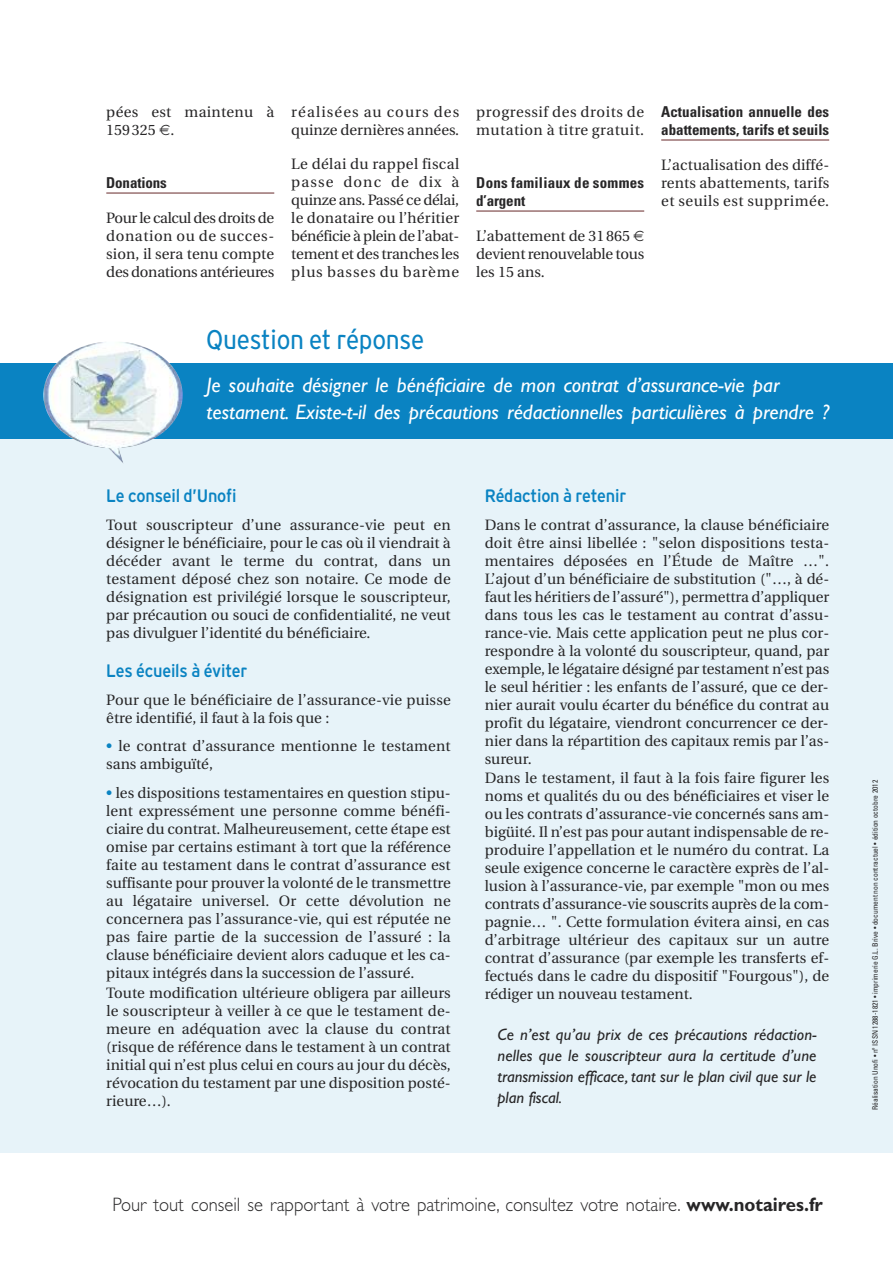
<style>
.page{position:relative;width:893px;height:1263px;background:#fff}
.page>*{position:absolute;margin:0;border:0;box-sizing:border-box;transform-origin:0 0}
.t1{font:500 condensed 27px "Teleneue";letter-spacing:-.01em;color:#0a83c2}
.t2{font:italic 21px/27px "Gill Sans";color:#fff}
.t3{font:300 19.5px "Gill Sans";color:#272627;scale:.95 1}
.t4{font:700 condensed 18px "Teleneue";letter-spacing:-.01em;color:#0a83c2}
.t5{font:italic 16.5px/21px "Gill Sans";color:#272627;text-align:justify}
.t6{font:15px/18px "Utopia";color:#272627;text-align:justify}
.t7{font:700 condensed 15px/18px "Univers";color:#272627}
.t8{font:15px/18px "Utopia";letter-spacing:.03em;color:#272627}
.t9{font:15px/18px "Utopia";letter-spacing:.02em;color:#272627}
.t10{font:condensed 7.5px "Univers";color:#272627}
.s1{color:#0a83c2}
.s2{font-weight:700}
</style>
<div class="page">
<div style="left:0;top:399px;width:893px;height:753px;background:#e7f3f9"></div>
<div style="left:0;top:363px;width:893px;height:76px;background:#0a83c2"></div>
<img style="left:43px;top:342px;width:140px;height:121px">
<hr style="left:106px;top:193px;width:168px;height:1px;background:#67292a">
<hr style="left:476px;top:211px;width:168px;height:1px;background:#67292a">
<hr style="left:661px;top:140px;width:168px;height:1px;background:#67292a">
<p class="t9" style="left:106px;top:105px;width:169px">pées est maintenu à<br>159325 .</p>
<p class="t7" style="left:106px;top:175px;width:62px">Donations</p>
<p class="t6" style="left:106px;top:210px;width:169px">Pour le calcul des droits de donation ou de succes&shy;sion, il sera tenu compte des donations antérieures</p>
<p class="t6" style="left:291px;top:105px;width:169px">réalisées au cours des quinze dernières années.</p>
<p class="t6" style="left:291px;top:156px;width:169px">Le délai du rappel fiscal passe donc de dix à quinze ans. Passé ce délai, le donataire ou l’héritier bénéficie à plein de l’abat&shy;tement et des tranches les plus basses du barème</p>
<p class="t8" style="left:476px;top:105px;width:169px">progressif des droits de mutation à titre gratuit.</p>
<p class="t7" style="left:476px;top:175px;width:169px">Dons familiaux de sommes d’argent</p>
<p class="t6" style="left:476px;top:228px;width:169px;text-align:left">L’abattement de 31865 devient renouvelable tous les 15 ans.</p>
<p class="t7" style="left:661px;top:104px;width:169px">Actualisation annuelle des abattements, tarifs et seuils</p>
<p class="t6" style="left:661px;top:157px;width:169px">L’actualisation des diffé&shy;rents abattements, tarifs et seuils est supprimée.</p>
<h1 class="t1" style="left:206px;top:323px;width:220px">Question et réponse</h1>
<h2 class="t2" style="left:207px;top:373px;width:624px">Je souhaite désigner le bénéficiaire de mon contrat d’assurance-vie par testament. Existe-t-il des précautions rédactionnelles particulières à prendre ?</h2>
<p class="t4" style="left:106px;top:485px;width:132px">Le conseil d’Unofi</p>
<p class="t6" style="left:106px;top:518px;width:346px">Tout souscripteur d’une assurance-vie peut en désigner le bénéficiaire, pour le cas où il viendrait à décéder avant le terme du contrat, dans un testament déposé chez son notaire. Ce mode de désignation est privilégié lorsque le souscripteur, par précaution ou souci de confidentialité, ne veut pas divulguer l’identité du bénéficiaire.</p>
<p class="t4" style="left:106px;top:660px;width:143px">Les écueils à éviter</p>
<p class="t6" style="left:106px;top:692px;width:346px">Pour que le bénéficiaire de l’assurance-vie puisse être identifié, il faut à la fois que :</p>
<p class="t6" style="left:106px;top:738px;width:346px"><span class="s1">•</span> le contrat d’assurance mentionne le testament sans ambiguïté,</p>
<p class="t6" style="left:106px;top:785px;width:346px"><span class="s1">•</span> les dispositions testamentaires en question stipu&shy;lent expressément une personne comme bénéfi&shy;ciaire du contrat. Malheureusement, cette étape est omise par certains estimant à tort que la référence faite au testament dans le contrat d’assurance est suffisante pour prouver la volonté de le transmettre au légataire universel. Or cette dévolution ne concernera pas l’assurance-vie, qui est réputée ne pas faire partie de la succession de l’assuré : la clause bénéficiaire devient alors caduque et les ca&shy;pitaux intégrés dans la succession de l’assuré.</p>
<p class="t6" style="left:106px;top:985px;width:346px">Toute modification ultérieure obligera par ailleurs le souscripteur à veiller à ce que le testament de&shy;meure en adéquation avec la clause du contrat (risque de référence dans le testament à un contrat initial qui n’est plus celui en cours au jour du décès, révocation du testament par une disposition posté&shy;rieure…).</p>
<p class="t4" style="left:485px;top:485px;width:143px">Rédaction à retenir</p>
<p class="t6" style="left:485px;top:517px;width:346px;text-align:left">Dans le contrat d’assurance, la clause bénéficiaire doit être ainsi libellée : "selon dispositions testa&shy;mentaires déposées en l’Étude de Maître …".<br>L’ajout d’un bénéficiaire de substitution ("…, à dé&shy;faut les héritiers de l’assuré"), permettra d’appliquer dans tous les cas le testament au contrat d’assu&shy;rance-vie. Mais cette application peut ne plus cor&shy;respondre à la volonté du souscripteur, quand, par exemple, le légataire désigné par testament n’est pas le seul héritier : les enfants de l’assuré, que ce der&shy;nier aurait voulu écarter du bénéfice du contrat au profit du légataire, viendront concurrencer ce der&shy;nier dans la répartition des capitaux remis par l’as&shy;sureur.<br>Dans le testament, il faut à la fois faire figurer les noms et qualités du ou des bénéficiaires et viser le ou les contrats d’assurance-vie concernés sans am&shy;bigüité. Il n’est pas pour autant indispensable de re&shy;produire l’appellation et le numéro du contrat. La seule exigence concerne le caractère exprès de l’al&shy;lusion à l’assurance-vie, par exemple "mon ou mes contrats d’assurance-vie souscrits auprès de la com&shy;pagnie… ". Cette formulation évitera ainsi, en cas d’arbitrage ultérieur des capitaux sur un autre contrat d’assurance (par exemple les transferts ef&shy;fectués dans le cadre du dispositif "Fourgous"), de rédiger un nouveau testament.</p>
<p class="t5" style="left:497px;top:1025px;width:320px">Ce n’est qu’au prix de ces précautions rédaction&shy;nelles que le souscripteur aura la certitude d’une transmission efficace, tant sur le plan civil que sur le plan fiscal.</p>
<h3 class="t3" style="left:113px;top:1196px;width:749px">Pour tout conseil se rapportant à votre patrimoine, consultez votre notaire. <span class="s2">www.notaires.fr</span></h3>
<p class="t10" style="left:872px;top:1110px;width:331px;rotate:-90deg">Réalisation Unofi • nº ISSN 1288-1821 • imprimerie G.L. Brive • document non contractuel • édition octobre 2012</p>
</div>
